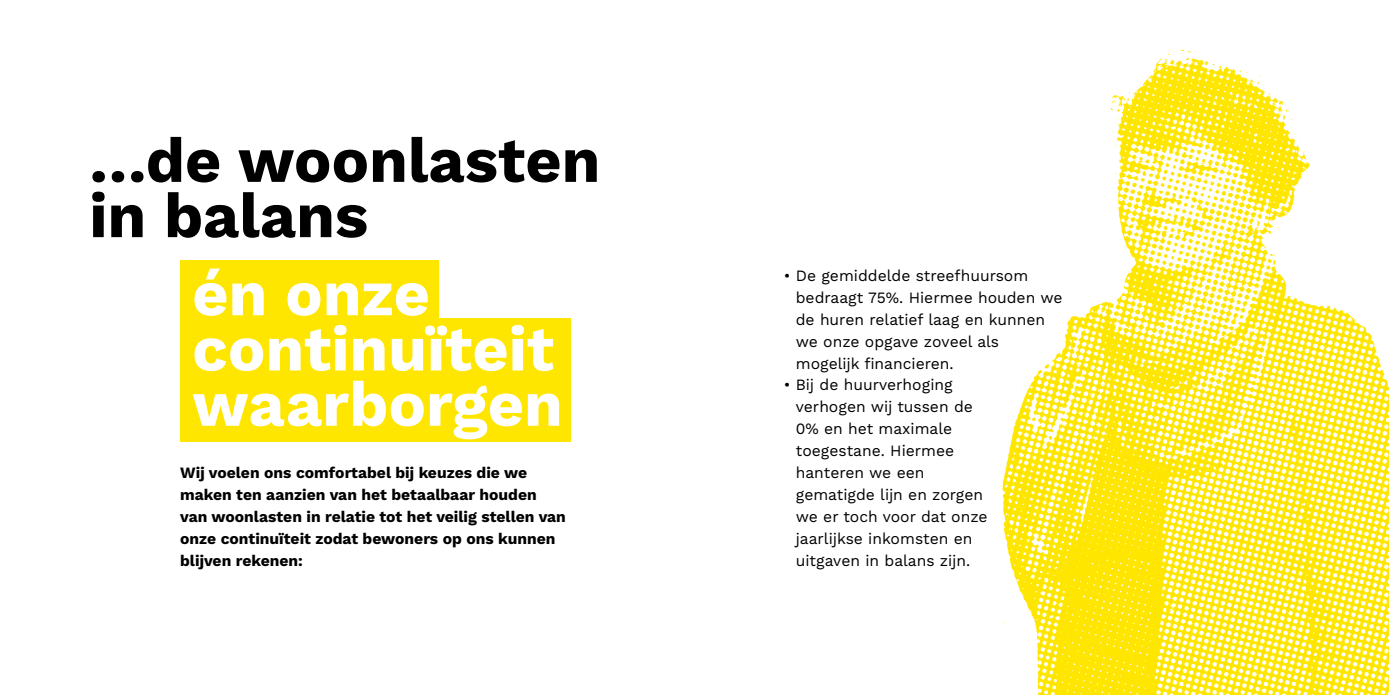
<style>
.page{position:relative;width:1389px;height:695px;background:#fff}
.page>*{position:absolute;margin:0;border:0;box-sizing:border-box;transform-origin:0 0}
.t1{font:700 63.18px/55.3px "Work Sans";color:#fff}
.t2{font:700 63.18px/55.3px "Work Sans";color:#000}
.t3{font:15.75px/21.9px "Work Sans";color:#000}
.t4{font:700 15.75px/21.9px "Work Sans";color:#000}
</style>
<div class="page">
<div style="left:180px;top:260px;width:259px;height:64px;background:#ffe600"></div>
<div style="left:180px;top:318px;width:391px;height:64px;background:#ffe600"></div>
<div style="left:180px;top:378px;width:391px;height:64px;background:#ffe600"></div>
<img style="left:1002px;top:49px;width:387px;height:645px">
<h1 class="t2" style="left:89px;top:136px;width:513px">…de woonlasten in balans</h1>
<h1 class="t1" style="left:192px;top:269px;width:372px">én onze continuïteit waarborgen</h1>
<p class="t3" style="left:796px;top:265px;width:268px;text-indent:-12px">• De gemiddelde streefhuursom bedraagt 75%. Hiermee houden we de huren relatief laag en kunnen we onze opgave zoveel als mogelijk financieren.</p>
<p class="t3" style="left:796px;top:375px;width:193px;text-indent:-12px">• Bij de huurverhoging verhogen wij tussen de<br>0% en het maximale toegestane. Hiermee hanteren we een gematigde lijn en zorgen we er toch voor dat onze jaarlijkse inkomsten en uitgaven in balans zijn.</p>
<p class="t4" style="left:180px;top:462px;width:387px">Wij voelen ons comfortabel bij keuzes die we maken ten aanzien van het betaalbaar houden van woonlasten in relatie tot het veilig stellen van onze continuïteit zodat bewoners op ons kunnen blijven rekenen:</p>
</div>
